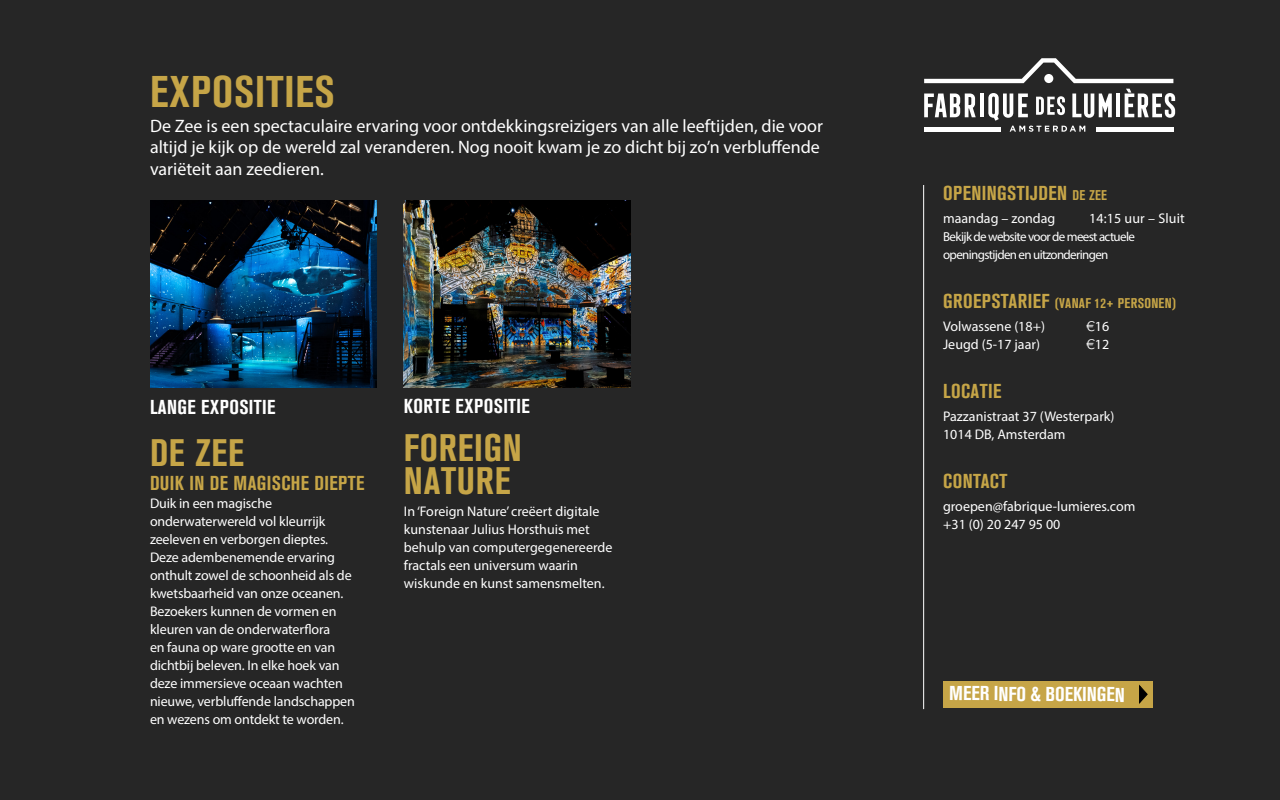
<style>
.page{position:relative;width:1280px;height:800px;background:#262626}
.page>*{position:absolute;margin:0;border:0;box-sizing:border-box;transform-origin:0 0}
.t1{font:700 condensed 44px "Akzidenz Grotesk BQ";letter-spacing:.02em;color:#c6a547}
.t2{font:700 condensed 38px/33px "Akzidenz Grotesk BQ";letter-spacing:.02em;color:#c6a547}
.t3{font:700 condensed 20px "Akzidenz Grotesk BQ";letter-spacing:.02em;color:#c6a547}
.t4{font:700 condensed 20px "Akzidenz Grotesk BQ";letter-spacing:.02em;color:#fff}
.t5{font:20px "Akzidenz Grotesk BQ Bd Cnd Alt";letter-spacing:-.01em;color:#fff}
.t6{font:18px/22px "Myriad Pro";color:#fff}
.t7{font:14px/18px "Myriad Pro";letter-spacing:-.01em;color:#fff}
.t8{font:700 condensed 14px "Akzidenz Grotesk BQ";letter-spacing:.02em;color:#c6a547}
.t9{font:14px "Myriad Pro";letter-spacing:.01em;color:#fff}
.t10{font:13px/18px "Myriad Pro";letter-spacing:-.05em;color:#fff}
.s1{font-size:14px}
.s2{font-size:20px}
.s3{font-family:"Akzidenz Grotesk BQ";font-weight:300}
</style>
<div class="page">
<img style="left:150px;top:200px;width:227px;height:188px">
<svg style="left:924px;top:58px;width:249px;height:25px"></svg>
<div style="left:924px;top:127px;width:77px;height:5px;background:#fff"></div>
<div style="left:1096px;top:127px;width:77px;height:5px;background:#fff"></div>
<div style="left:1044px;top:74px;width:9px;height:9px;background:#fff;border-radius:50%"></div>
<svg style="left:924px;top:94px;width:52px;height:23px"></svg>
<hr style="left:980px;top:94px;width:4px;height:23px;background:#fff">
<svg style="left:988px;top:93px;width:124px;height:39px"></svg>
<hr style="left:1116px;top:94px;width:4px;height:23px;background:#fff">
<svg style="left:1125px;top:89px;width:50px;height:29px"></svg>
<hr style="left:923px;top:185px;width:1px;height:524px;background:#fff">
<img style="left:404px;top:200px;width:227px;height:188px">
<div style="left:943px;top:681px;width:210px;height:27px;background:#c6a547"></div>
<svg style="left:1139px;top:684px;width:9px;height:20px"></svg>
<h1 class="t1" style="left:150px;top:66px;width:186px">EXPOSITIES</h1>
<p class="t6" style="left:150px;top:114px;width:674px">De Zee is een spectaculaire ervaring voor ontdekkingsreizigers van alle leeftijden, die voor altijd je kijk op de wereld zal veranderen. Nog nooit kwam je zo dicht bij zo’n verbluffende variëteit aan zeedieren.</p>
<h3 class="t4" style="left:150px;top:396px;width:127px">LANGE EXPOSITIE</h3>
<h2 class="t2" style="left:150px;top:436px;width:96px">DE ZEE</h2>
<h3 class="t3" style="left:150px;top:472px;width:216px">DUIK IN DE MAGISCHE DIEPTE</h3>
<p class="t7" style="left:150px;top:494px;width:206px">Duik in een magische onderwaterwereld vol kleurrijk zeeleven en verborgen dieptes.<br>Deze adembenemende ervaring onthult zowel de schoonheid als de kwetsbaarheid van onze oceanen.<br>Bezoekers kunnen de vormen en kleuren van de onderwaterflora<br>en fauna op ware grootte en van dichtbij beleven. In elke hoek van deze immersieve oceaan wachten nieuwe, verbluffende landschappen en wezens om ontdekt te worden.</p>
<h3 class="t4" style="left:404px;top:395px;width:128px">KORTE EXPOSITIE</h3>
<h2 class="t2" style="left:404px;top:431px;width:119px">FOREIGN<br>NATURE</h2>
<p class="t7" style="left:404px;top:502px;width:210px">In ‘Foreign Nature’ creëert digitale kunstenaar Julius Horsthuis met behulp van computergegenereerde fractals een universum waarin wiskunde en kunst samensmelten.</p>
<h3 class="t3" style="left:943px;top:182px;width:165px">OPENINGSTIJDEN <span class="s1">DE ZEE</span></h3>
<p class="t7" style="left:943px;top:209px;width:114px">maandag – zondag</p>
<p class="t9" style="left:1089px;top:210px;width:97px">14:15 uur – Sluit</p>
<p class="t10" style="left:943px;top:228px;width:193px">Bekijk de website voor de meest actuele openingstijden en uitzonderingen</p>
<p class="t8" style="left:943px;top:295px;width:234px"><span class="s2">GROEPSTARIEF</span> (VANAF 12+ PERSONEN)</p>
<p class="t7" style="left:943px;top:317px;width:103px">Volwassene (18+)</p>
<p class="t7" style="left:1086px;top:317px;width:25px"><span class="s3">€</span>16</p>
<p class="t7" style="left:943px;top:335px;width:98px">Jeugd (5-17 jaar)</p>
<p class="t7" style="left:1086px;top:335px;width:25px"><span class="s3">€</span>12</p>
<h3 class="t3" style="left:943px;top:380px;width:60px">LOCATIE</h3>
<p class="t7" style="left:943px;top:407px;width:173px">Pazzanistraat 37 (Westerpark)<br>1014 DB, Amsterdam</p>
<h3 class="t3" style="left:943px;top:470px;width:66px">CONTACT</h3>
<p class="t7" style="left:943px;top:497px;width:194px">groepen@fabrique-lumieres.com +31 (0) 20 247 95 00</p>
<h3 class="t5" style="left:949px;top:682px;width:177px">MEER INFO &amp; BOEKINGEN</h3>
</div>
